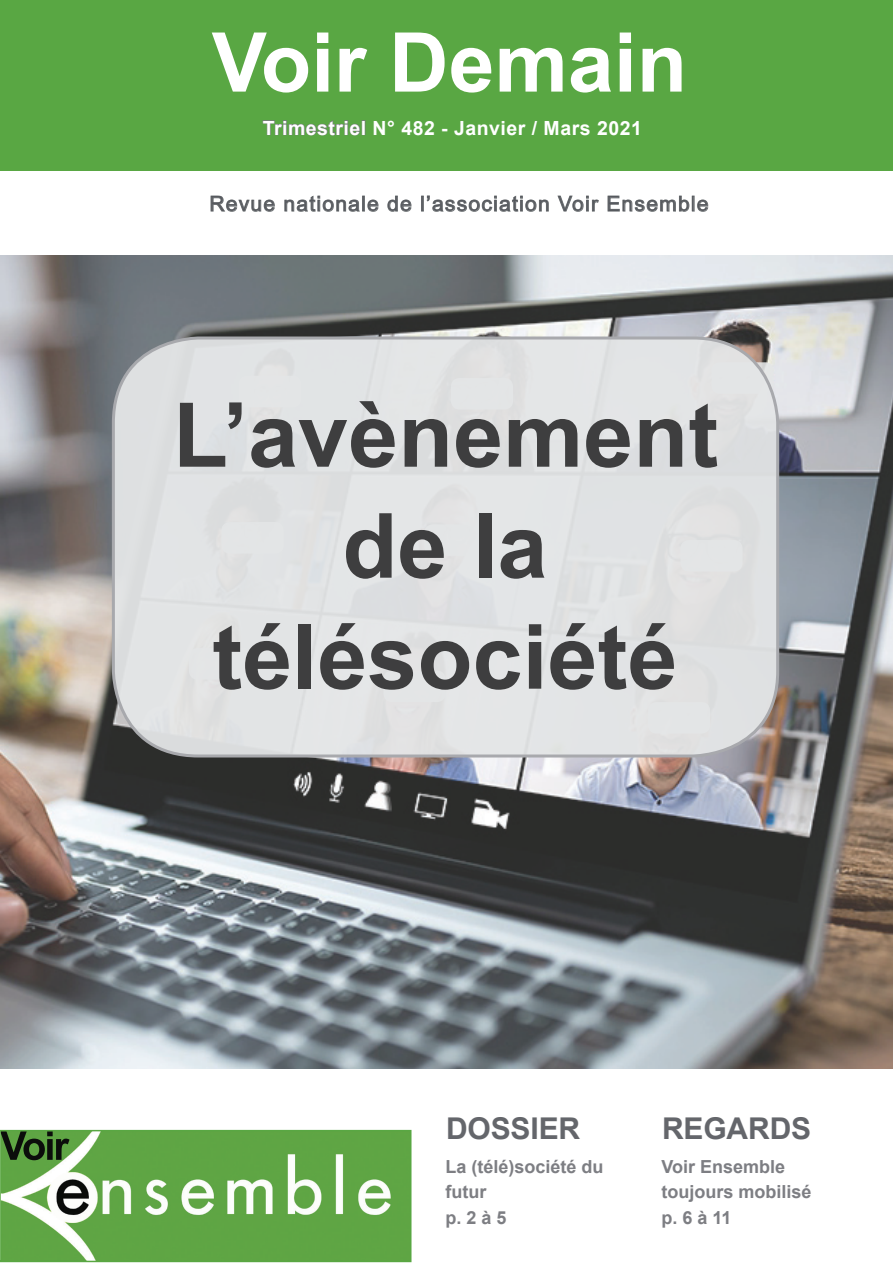
<style>
.page{position:relative;width:893px;height:1263px;background:#fff}
.page>*{position:absolute;margin:0;border:0;box-sizing:border-box;transform-origin:0 0}
.t1{font:700 90px/111px "Arial";color:#3e3e3f;text-align:center}
.t2{font:700 82.5px "Arial";color:#fff}
.t3{font:700 30px "Arial";letter-spacing:-.005em;color:#64666b}
.t4{font:21px "Arial";letter-spacing:.06em;color:#56595e}
.t5{font:700 19.5px "Arial";letter-spacing:.025em;color:#fff}
.t6{font:700 18px/25.5px "Arial";color:#7d7e83}
</style>
<div class="page">
<img style="left:0;top:256px;width:893px;height:813px">
<div style="left:0;top:0;width:893px;height:170px;background:#59a743"></div>
<svg style="left:262px;top:120px;width:98px;height:16px"></svg>
<div style="left:362px;top:120px;width:3px;height:15px;border:1px solid #75797b"></div>
<img style="left:3px;top:1133px;width:405px;height:126px">
<img style="left:3px;top:1133px;width:66px;height:27px">
<div style="left:0;top:1130px;width:411px;height:132px;border:2px solid #59a743"></div>
<svg style="left:210px;top:195px;width:65px;height:17px"></svg>
<svg style="left:284px;top:195px;width:76px;height:17px"></svg>
<div style="left:362px;top:196px;width:3px;height:15px;border:1px solid #75797b"></div>
<svg style="left:367px;top:199px;width:12px;height:13px"></svg>
<svg style="left:387px;top:195px;width:25px;height:17px"></svg>
<div style="left:421px;top:196px;width:3px;height:15px;border:1px solid #75797b"></div>
<svg style="left:426px;top:195px;width:123px;height:17px"></svg>
<svg style="left:557px;top:195px;width:42px;height:17px"></svg>
<svg style="left:607px;top:195px;width:83px;height:17px"></svg>
<div style="left:692px;top:196px;width:3px;height:15px;border:1px solid #75797b"></div>
<svg style="left:697px;top:199px;width:12px;height:13px"></svg>
<svg style="left:711px;top:362px;width:63px;height:32px"></svg>
<div style="left:113px;top:338px;width:665px;height:418px;background:#e4e6e7;border-radius:85px"></div>
<div style="left:112px;top:336px;width:667px;height:421px;border:3px solid #a8a9ad;border-radius:85px"></div>
<h2 class="t2" style="left:212px;top:4px;width:477px">Voir Demain</h2>
<p class="t5" style="left:263px;top:114px;width:381px">Trimestriel N° 482 - Janvier / Mars 2021</p>
<p class="t4" style="left:209px;top:189px;width:501px">Revue nationale de l’association Voir Ensemble</p>
<h1 class="t1" style="left:173px;top:381px;width:547px">L’avènement de la télésociété</h1>
<h3 class="t3" style="left:446px;top:1107px;width:136px">Dossier</h3>
<p class="t6" style="left:446px;top:1154px;width:160px">La (télé)société du futur<br>p. 2 à 5</p>
<h3 class="t3" style="left:662px;top:1107px;width:148px">REGARDS</h3>
<p class="t6" style="left:662px;top:1154px;width:152px">Voir Ensemble toujours mobilisé p. 6 à 11</p>
</div>
